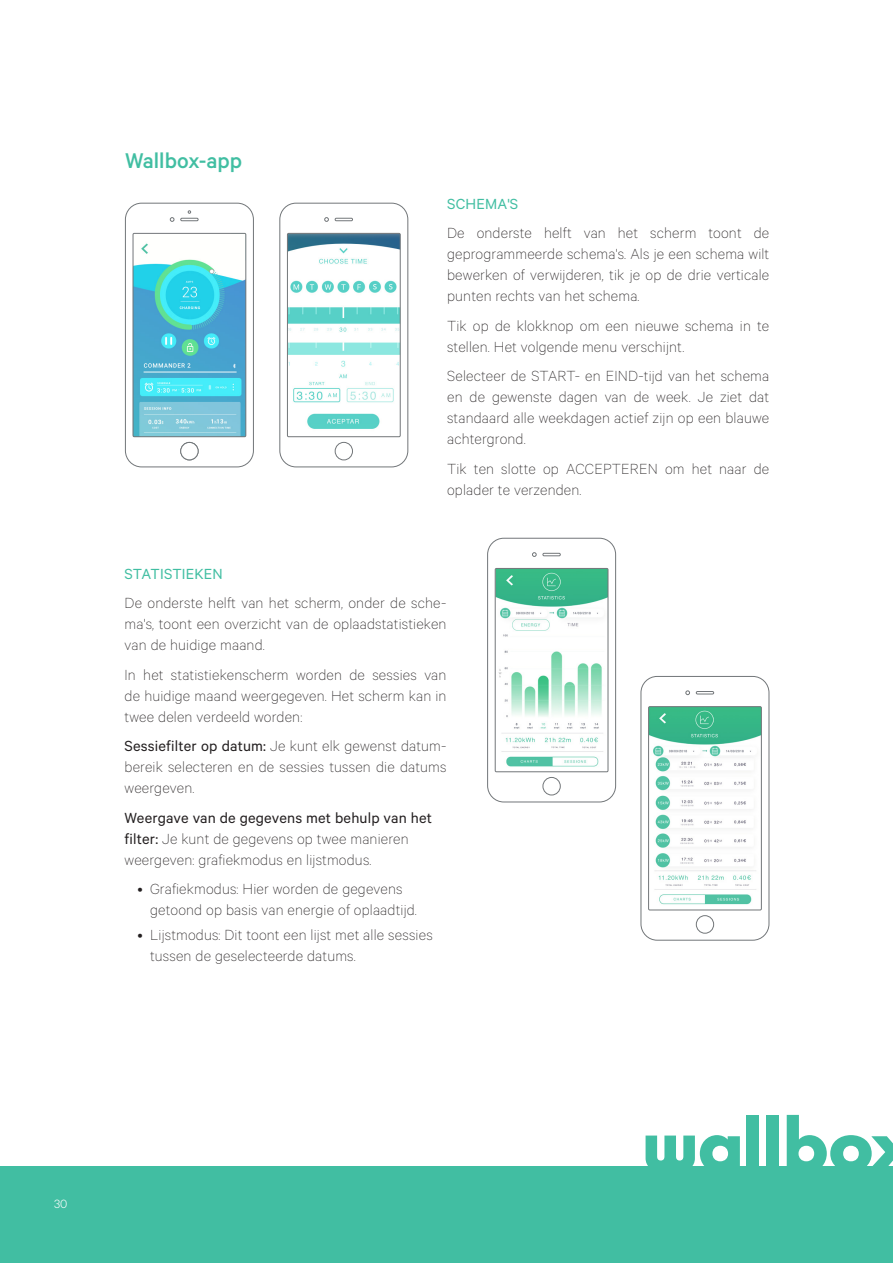
<style>
.page{position:relative;width:893px;height:1263px;background:#fff}
.page>*{position:absolute;margin:0;border:0;box-sizing:border-box;transform-origin:0 0}
.titulos{font:500 24px "Calibre";color:#41bea2}
.indice{font:100 16.5px/21px "Calibre";letter-spacing:.01em;color:#231f20;text-align:justify}
.indice-2{font:16.5px "Calibre";letter-spacing:.01em;color:#41bea2}
.t1{font:300 13.5px "Calibre";color:#fff}
.s1{font-weight:400}
</style>
<div class="page">
<div style="left:0;top:1167px;width:893px;height:96px;background:#41bea2"></div>
<svg style="left:646px;top:1135px;width:94px;height:32px"></svg>
<div style="left:747px;top:1115px;width:12px;height:56px;background:#41bea2"></div>
<div style="left:767px;top:1115px;width:12px;height:56px;background:#41bea2"></div>
<svg style="left:787px;top:1115px;width:106px;height:52px"></svg>
<svg style="left:487px;top:538px;width:129px;height:264px"></svg>
<img style="left:497px;top:570px;width:109px;height:200px">
<div style="left:495px;top:568px;width:113px;height:204px;border:1px solid #727679"></div>
<div style="left:543px;top:777px;width:17px;height:18px;border:1px solid #727679;border-radius:50%"></div>
<svg style="left:641px;top:676px;width:128px;height:264px"></svg>
<img style="left:650px;top:708px;width:109px;height:200px">
<div style="left:648px;top:706px;width:113px;height:204px;border:1px solid #727679"></div>
<div style="left:696px;top:915px;width:18px;height:18px;border:1px solid #727679;border-radius:50%"></div>
<svg style="left:279px;top:203px;width:129px;height:264px"></svg>
<img style="left:289px;top:235px;width:109px;height:200px">
<div style="left:287px;top:233px;width:113px;height:204px;border:1px solid #727679"></div>
<div style="left:335px;top:442px;width:18px;height:18px;border:1px solid #727679;border-radius:50%"></div>
<svg style="left:125px;top:203px;width:129px;height:264px"></svg>
<div style="left:181px;top:442px;width:17px;height:18px;background:#fff;border-radius:50%"></div>
<div style="left:181px;top:442px;width:17px;height:18px;border:1px solid #727679;border-radius:50%"></div>
<p class="titulos" style="left:125px;top:147px;width:119px">Wallbox-app</p>
<p class="indice-2" style="left:447px;top:194px;width:73px">SCHEMA'S</p>
<p class="indice" style="left:447px;top:222px;width:324px">De onderste helft van het scherm toont de geprogrammeerde schema's. Als je een schema wilt bewerken of verwijderen, tik je op de drie verticale punten rechts van het schema.</p>
<p class="indice" style="left:447px;top:314px;width:324px">Tik op de klokknop om een nieuwe schema in te stellen. Het volgende menu verschijnt.</p>
<p class="indice" style="left:447px;top:365px;width:324px">Selecteer de START- en EIND-tijd van het schema en de gewenste dagen van de week. Je ziet dat standaard alle weekdagen actief zijn op een blauwe achtergrond.</p>
<p class="indice" style="left:447px;top:457px;width:324px">Tik ten slotte op ACCEPTEREN om het naar de oplader te verzenden.</p>
<p class="indice-2" style="left:125px;top:564px;width:100px">STATISTIEKEN</p>
<p class="indice" style="left:125px;top:592px;width:323px">De onderste helft van het scherm, onder de sche&shy;ma's, toont een overzicht van de oplaadstatistieken van de huidige maand.</p>
<p class="indice" style="left:125px;top:663px;width:323px">In het statistiekenscherm worden de sessies van de huidige maand weergegeven. Het scherm kan in twee delen verdeeld worden:</p>
<p class="indice" style="left:125px;top:735px;width:323px"><span class="s1">Sessiefilter op datum:</span> Je kunt elk gewenst datum&shy;bereik selecteren en de sessies tussen die datums weergeven.</p>
<p class="indice" style="left:125px;top:806px;width:309px;text-align:left"><span class="s1">Weergave van de gegevens met behulp van het filter:</span> Je kunt de gegevens op twee manieren weergeven: grafiekmodus en lijstmodus.</p>
<p class="indice" style="left:150px;top:878px;width:268px;text-indent:-13px">• Grafiekmodus: Hier worden de gegevens getoond op basis van energie of oplaadtijd.</p>
<p class="indice" style="left:150px;top:924px;width:284px;text-indent:-13px">• Lijstmodus: Dit toont een lijst met alle sessies tussen de geselecteerde datums.</p>
<p class="t1" style="left:54px;top:1195px;width:15px">30</p>
</div>
